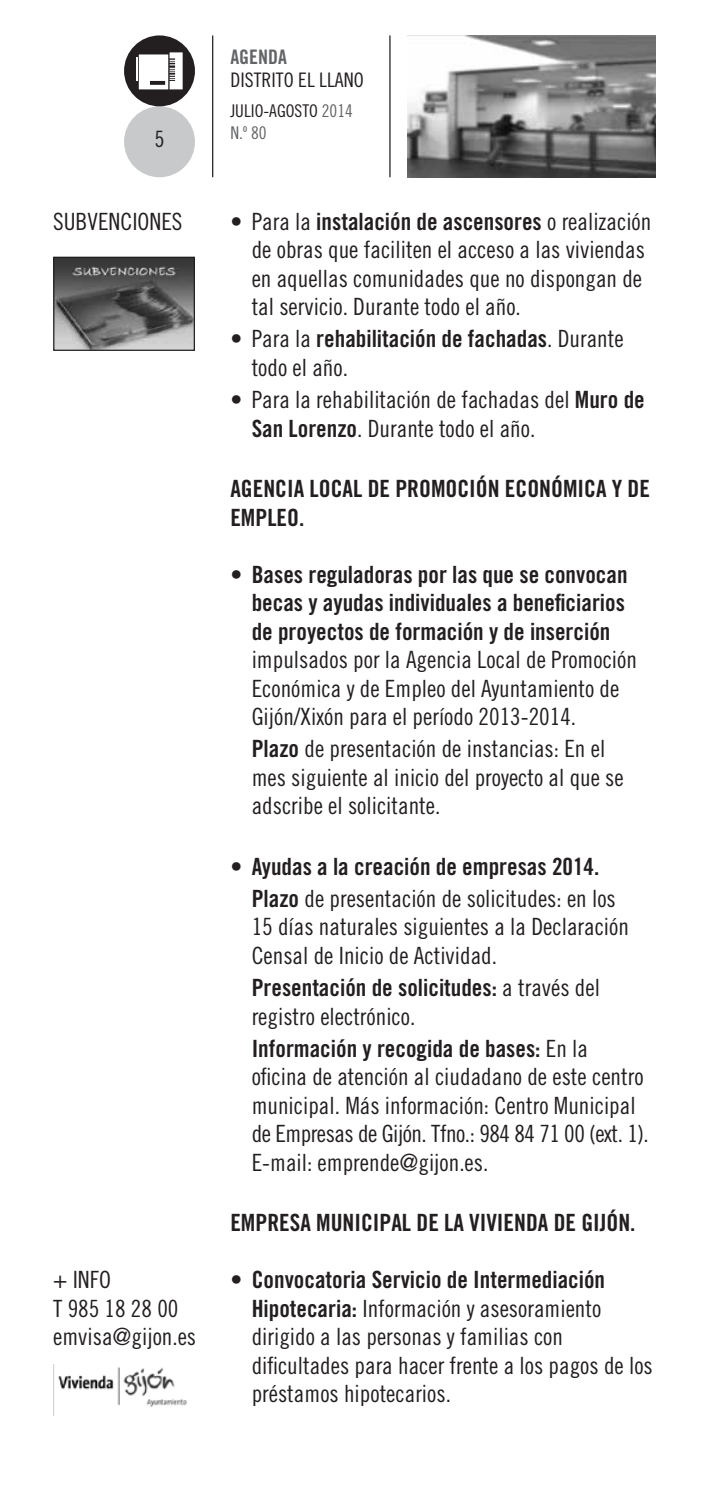
<style>
.page{position:relative;width:709px;height:1489px;background:#fff}
.page>*{position:absolute;margin:0;border:0;box-sizing:border-box;transform-origin:0 0}
.t1{font:23.75px/28.5px "Trade Gothic LT Std Cn 18";color:#231f20}
.t2{font:23.75px/28.5px "Trade Gothic LT Std Bd Cn 20";color:#231f20}
.t3{font:22.5px "Trade Gothic LT Std Cn 18";color:#231f20}
.t4{font:20px "Trade Gothic LT Std Cn 18";color:#231f20}
.t5{font:20px "Trade Gothic LT Std Bd Cn 20";color:#636466}
.t6{font:17.5px/22.5px "Trade Gothic LT Std Cn 18";color:#231f20}
.s1{color:#636466}
.s2{font-family:"Trade Gothic LT Std Cn 18"}
.s3{font-family:"Trade Gothic LT Std Bd Cn 20"}
</style>
<div class="page">
<hr style="left:212px;top:35px;width:1px;height:142px;background:#231f20">
<hr style="left:389px;top:35px;width:1px;height:142px;background:#231f20">
<div style="left:124px;top:106px;width:71px;height:71px;background:#c7c9cb;border-radius:50%"></div>
<div style="left:124px;top:35px;width:71px;height:71px;background:#231f20;border-radius:50%"></div>
<svg style="left:139px;top:52px;width:44px;height:37px;background:#dadada"></svg>
<hr style="left:136px;top:57px;width:2px;height:24px;background:#fff">
<img style="left:407px;top:35px;width:249px;height:142px">
<img style="left:55px;top:259px;width:138px;height:90px">
<div style="left:53px;top:257px;width:142px;height:94px;border:1px solid #231f20"></div>
<img style="left:53px;top:1364px;width:134px;height:50px">
<p class="t3" style="left:154px;top:126px;width:11px">5</p>
<p class="t1" style="left:53px;top:207px;width:131px">SUBVENCIONES</p>
<p class="t1" style="left:53px;top:1265px;width:144px">+ INFO<br>T 985 18 28 00 emvisa@gijon.es</p>
<p class="t5" style="left:230px;top:45px;width:58px">AGENDA</p>
<p class="t4" style="left:230px;top:68px;width:135px">DISTRITO EL LLANO</p>
<p class="t6" style="left:230px;top:99px;width:124px">JULIO-AGOSTO <span class="s1">2014<br>N.º 80</span></p>
<p class="t2" style="left:230px;top:207px;width:422px"><span class="s2">• Para la</span> instalación de ascensores <span class="s2">o realización</span></p>
<p class="t1" style="left:252px;top:235px;width:395px;text-align:justify">de obras que faciliten el acceso a las viviendas en aquellas comunidades que no dispongan de tal servicio. Durante todo el año.</p>
<p class="t2" style="left:230px;top:324px;width:395px"><span class="s2">• Para la</span> rehabilitación de fachadas<span class="s2">. Durante</span></p>
<p class="t1" style="left:252px;top:353px;width:98px">todo el año.</p>
<p class="t1" style="left:252px;top:385px;width:394px;text-indent:-21px">• Para la rehabilitación de fachadas del <span class="s3">Muro de<br>San Lorenzo</span>. Durante todo el año.</p>
<p class="t2" style="left:230px;top:474px;width:421px">AGENCIA LOCAL DE PROMOCIÓN ECONÓMICA Y DE<br>EMPLEO.</p>
<p class="t2" style="left:252px;top:559px;width:377px;text-align:justify;text-indent:-21px"><span class="s2">•</span> Bases reguladoras por las que se convocan becas y ayudas individuales a beneficiarios de proyectos de formación y de inserción</p>
<p class="t1" style="left:252px;top:645px;width:387px">impulsados por la Agencia Local de Promoción<br>Económica y de Empleo del Ayuntamiento de<br>Gijón/Xixón para el período 2013-2014.</p>
<p class="t1" style="left:252px;top:734px;width:373px"><span class="s3">Plazo</span> de presentación de instancias: En el mes siguiente al inicio del proyecto al que se adscribe el solicitante.</p>
<p class="t2" style="left:230px;top:852px;width:370px"><span class="s2">•</span> Ayudas a la creación de empresas 2014.</p>
<p class="t1" style="left:252px;top:884px;width:379px"><span class="s3">Plazo</span> de presentación de solicitudes: en los<br>15 días naturales siguientes a la Declaración<br>Censal de Inicio de Actividad.</p>
<p class="t2" style="left:252px;top:973px;width:350px">Presentación de solicitudes: <span class="s2">a través del</span></p>
<p class="t1" style="left:252px;top:1001px;width:165px">registro electrónico.</p>
<p class="t2" style="left:252px;top:1033px;width:338px">Información y recogida de bases: <span class="s2">En la</span></p>
<p class="t1" style="left:252px;top:1062px;width:398px">oficina de atención al ciudadano de este centro municipal. Más información: Centro Municipal de Empresas de Gijón. Tfno.: 984 84 71 00 (ext. 1).<br>E-mail: emprende@gijon.es.</p>
<p class="t2" style="left:230px;top:1208px;width:406px">EMPRESA MUNICIPAL DE LA VIVIENDA DE GIJÓN.</p>
<p class="t2" style="left:230px;top:1265px;width:376px"><span class="s2">•</span> Convocatoria Servicio de Intermediación</p>
<p class="t1" style="left:252px;top:1293px;width:402px"><span class="s3">Hipotecaria:</span> Información y asesoramiento dirigido a las personas y familias con dificultades para hacer frente a los pagos de los préstamos hipotecarios.</p>
</div>
